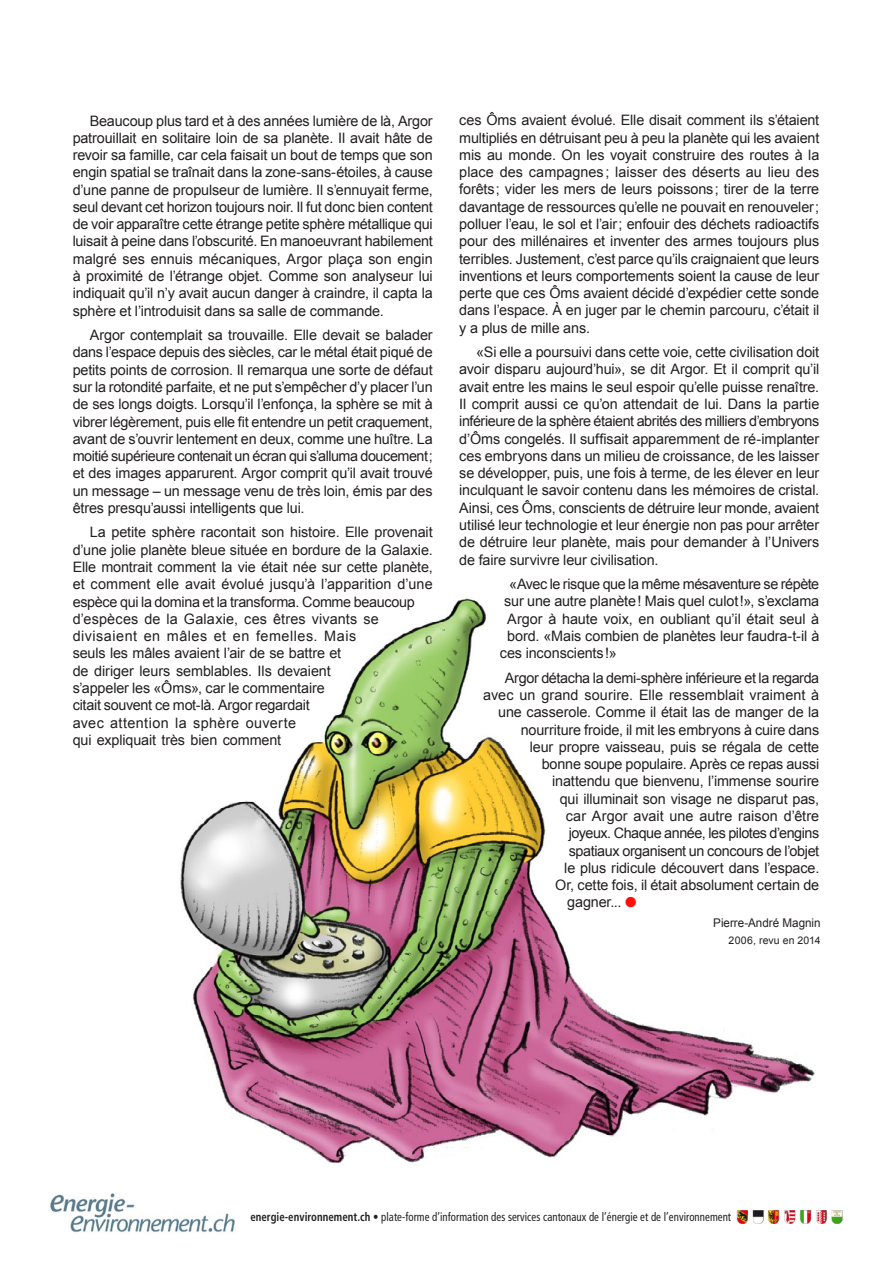
<style>
.page{position:relative;width:893px;height:1263px;background:#fff}
.page>*{position:absolute;margin:0;border:0;box-sizing:border-box;transform-origin:0 0}
.t1{font:14.4px/17.2px "Arial";letter-spacing:-.01em;color:#231f20;text-align:justify}
.t2{font:14.4px "Arial";letter-spacing:-.03em;color:#231f20}
.t3{font:condensed 12px "Frutiger";letter-spacing:.005em;color:#231f20;scale:.9 1}
.t4{font:12px "Arial";color:#231f20}
.t5{font:10.5px "Arial";letter-spacing:.015em;color:#231f20}
.s1{color:#ff0f09}
.s2{font-weight:700}
</style>
<div class="page">
<img style="left:736px;top:1210px;width:106px;height:13px">
<img style="left:50px;top:1193px;width:185px;height:40px">
<img style="left:180px;top:598px;width:635px;height:568px">
<p class="t1" style="left:73px;top:112px;width:362px;text-indent:17px">Beaucoup plus tard et à des années lumière de là, Argor patrouillait en solitaire loin de sa planète. Il avait hâte de revoir sa famille, car cela faisait un bout de temps que son engin spatial se traînait dans la zone-sans-étoiles, à cause d’une panne de propulseur de lumière. Il s’ennuyait ferme, seul devant cet horizon toujours noir. Il fut donc bien content de voir apparaître cette étrange petite sphère métallique qui luisait à peine dans l’obscurité. En manoeuvrant habilement malgré ses ennuis mécaniques, Argor plaça son engin à proximité de l’étrange objet. Comme son analyseur lui indiquait qu’il n’y avait aucun danger à craindre, il capta la sphère et l’introduisit dans sa salle de commande.</p>
<p class="t1" style="left:73px;top:327px;width:362px;text-indent:17px">Argor contemplait sa trouvaille. Elle devait se balader dans l’espace depuis des siècles, car le métal était piqué de petits points de corrosion. Il remarqua une sorte de défaut sur la rotondité parfaite, et ne put s’empêcher d’y placer l’un de ses longs doigts. Lorsqu’il l’enfonça, la sphère se mit à vibrer légèrement, puis elle fit entendre un petit craquement, avant de s’ouvrir lentement en deux, comme une huître. La moitié supérieure contenait un écran qui s’alluma doucement; et des images apparurent. Argor comprit qu’il avait trouvé un message – un message venu de très loin, émis par des êtres presqu’aussi intelligents que lui.</p>
<p class="t1" style="left:73px;top:524px;width:362px;text-align:left;text-indent:17px">La petite sphère racontait son histoire. Elle provenait d’une jolie planète bleue située en bordure de la Galaxie.<br>Elle montrait comment la vie était née sur cette planète, et comment elle avait évolué jusqu’à l’apparition d’une espèce qui la domina et la transforma. Comme beaucoup d’espèces de la Galaxie, ces êtres vivants se divisaient en mâles et en femelles. Mais<br>seuls les mâles avaient l’air de se battre et<br>de diriger leurs semblables. Ils devaient<br>s’appeler les «Ôms», car le commentaire<br>citait souvent ce mot-là. Argor regardait<br>avec attention la sphère ouverte<br>qui expliquait très bien comment</p>
<p class="t1" style="left:459px;top:112px;width:362px">ces Ôms avaient évolué. Elle disait comment ils s’étaient multipliés en détruisant peu à peu la planète qui les avaient mis au monde. On les voyait construire des routes à la place des campagnes; laisser des déserts au lieu des forêts; vider les mers de leurs poissons; tirer de la terre davantage de ressources qu’elle ne pouvait en renouveler; polluer l’eau, le sol et l’air; enfouir des déchets radioactifs pour des millénaires et inventer des armes toujours plus terribles. Justement, c’est parce qu’ils craignaient que leurs inventions et leurs comportements soient la cause de leur perte que ces Ôms avaient décidé d’expédier cette sonde dans l’espace. À en juger par le chemin parcouru, c’était il y a plus de mille ans.</p>
<p class="t1" style="left:459px;top:344px;width:362px;text-indent:17px">«Si elle a poursuivi dans cette voie, cette civilisation doit avoir disparu aujourd’hui», se dit Argor. Et il comprit qu’il avait entre les mains le seul espoir qu’elle puisse renaître.<br>Il comprit aussi ce qu’on attendait de lui. Dans la partie inférieure de la sphère étaient abrités des milliers d’embryons d’Ôms congelés. Il suffisait apparemment de ré-implanter ces embryons dans un milieu de croissance, de les laisser se développer, puis, une fois à terme, de les élever en leur inculquant le savoir contenu dans les mémoires de cristal.<br>Ainsi, ces Ôms, conscients de détruire leur monde, avaient utilisé leur technologie et leur énergie non pas pour arrêter de détruire leur planète, mais pour demander à l’Univers de faire survivre leur civilisation.</p>
<p class="t2" style="left:509px;top:575px;width:311px">«Avec le risque que la même mésaventure se répète</p>
<p class="t1" style="left:504px;top:593px;width:317px">sur une autre planète! Mais quel culot!», s’exclama</p>
<p class="t1" style="left:507px;top:610px;width:314px">Argor à haute voix, en oubliant qu’il était seul à</p>
<p class="t1" style="left:507px;top:627px;width:314px">bord. «Mais combien de planètes leur faudra-t-il à</p>
<p class="t1" style="left:500px;top:645px;width:119px">ces inconscients!»</p>
<p class="t2" style="left:505px;top:668px;width:316px">Argor détacha la demi-sphère inférieure et la regarda</p>
<p class="t1" style="left:483px;top:686px;width:338px">avec un grand sourire. Elle ressemblait vraiment à</p>
<p class="t1" style="left:498px;top:704px;width:322px">une casserole. Comme il était las de manger de la</p>
<p class="t1" style="left:521px;top:721px;width:300px">nourriture froide, il mit les embryons à cuire dans</p>
<p class="t1" style="left:530px;top:738px;width:291px">leur propre vaisseau, puis se régala de cette</p>
<p class="t1" style="left:542px;top:756px;width:279px">bonne soupe populaire. Après ce repas aussi</p>
<p class="t1" style="left:552px;top:773px;width:269px">inattendu que bienvenu, l’immense sourire</p>
<p class="t1" style="left:560px;top:790px;width:261px">qui illuminait son visage ne disparut pas,</p>
<p class="t1" style="left:566px;top:807px;width:255px">car Argor avait une autre raison d’être</p>
<p class="t2" style="left:569px;top:824px;width:252px">joyeux. Chaque année, les pilotes d’engins</p>
<p class="t1" style="left:569px;top:842px;width:252px">spatiaux organisent un concours de l’objet</p>
<p class="t1" style="left:564px;top:859px;width:257px">le plus ridicule découvert dans l’espace.</p>
<p class="t1" style="left:555px;top:876px;width:265px">Or, cette fois, il était absolument certain de</p>
<p class="t1" style="left:567px;top:894px;width:70px">gagner... <span class="s1">●</span></p>
<p class="t4" style="left:713px;top:915px;width:109px">Pierre-André Magnin</p>
<p class="t5" style="left:729px;top:934px;width:94px">2006, revu en 2014</p>
<p class="t3" style="left:250px;top:1210px;width:536px"><span class="s2">energie-environnement.ch</span> • plate-forme d’information des services cantonaux de l’énergie et de l’environnement</p>
</div>
